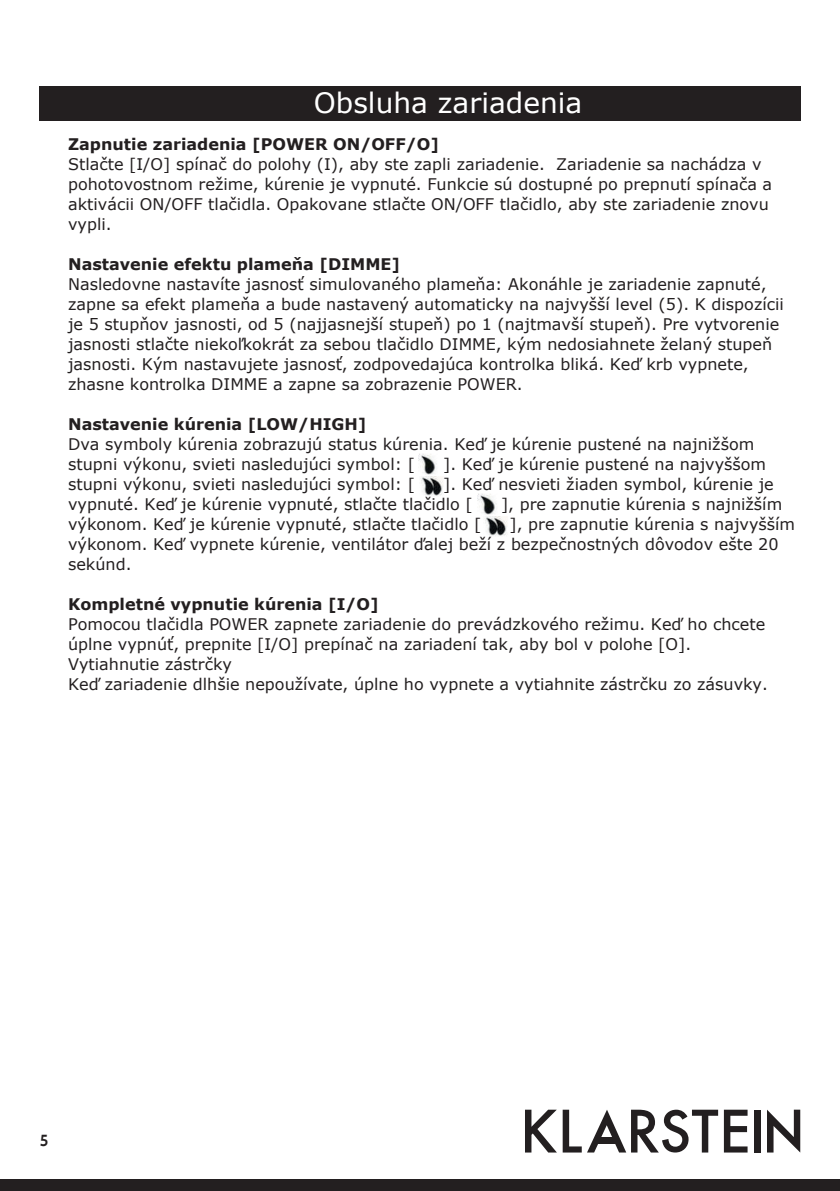
<style>
.page{position:relative;width:840px;height:1191px;background:#fff}
.page>*{position:absolute;margin:0;border:0;box-sizing:border-box;transform-origin:0 0}
.t1{font:28px "Verdana";color:#fff}
.t2{font:16px/20px "Verdana";color:#231f20}
.t3{font:700 16px "Verdana";color:#231f20}
.t4{font:700 16px "Cabin";color:#231f20}
</style>
<div class="page">
<div style="left:0;top:1179px;width:839px;height:12px;background:#231f20"></div>
<svg style="left:525px;top:1109px;width:31px;height:43px"></svg>
<svg style="left:723px;top:1109px;width:24px;height:43px"></svg>
<div style="left:753px;top:1109px;width:7px;height:43px;background:#231f20"></div>
<svg style="left:562px;top:1109px;width:155px;height:43px"></svg>
<div style="left:594px;top:1137px;width:24px;height:6px;background:#231f20"></div>
<svg style="left:767px;top:1109px;width:32px;height:43px"></svg>
<div style="left:39px;top:86px;width:761px;height:35px;background:#231f20"></div>
<img style="left:418px;top:454px;width:19px;height:21px">
<img style="left:421px;top:476px;width:22px;height:20px">
<img style="left:477px;top:494px;width:19px;height:21px">
<img style="left:485px;top:516px;width:22px;height:20px">
<h1 class="t1" style="left:314px;top:83px;width:270px">Obsluha zariadenia</h1>
<p class="t3" style="left:68px;top:133px;width:372px">Zapnutie zariadenia [POWER ON/OFF/O]</p>
<p class="t2" style="left:68px;top:154px;width:705px">Stlačte [I/O] spínač do polohy (I), aby ste zapli zariadenie. Zariadenie sa nachádza v pohotovostnom režime, kúrenie je vypnuté. Funkcie sú dostupné po prepnutí spínača a aktivácii ON/OFF tlačidla. Opakovane stlačte ON/OFF tlačidlo, aby ste zariadenie znovu vypli.</p>
<p class="t3" style="left:68px;top:253px;width:333px">Nastavenie efektu plameňa [DIMME]</p>
<p class="t2" style="left:68px;top:274px;width:717px">Nasledovne nastavíte jasnosť simulovaného plameňa: Akonáhle je zariadenie zapnuté, zapne sa efekt plameňa a bude nastavený automaticky na najvyšší level (5). K dispozícii je 5 stupňov jasnosti, od 5 (najjasnejší stupeň) po 1 (najtmavší stupeň). Pre vytvorenie jasnosti stlačte niekoľkokrát za sebou tlačidlo DIMME, kým nedosiahnete želaný stupeň jasnosti. Kým nastavujete jasnosť, zodpovedajúca kontrolka bliká. Keď krb vypnete, zhasne kontrolka DIMME a zapne sa zobrazenie POWER.</p>
<p class="t3" style="left:68px;top:413px;width:300px">Nastavenie kúrenia [LOW/HIGH]</p>
<p class="t2" style="left:68px;top:434px;width:687px">Dva symboly kúrenia zobrazujú status kúrenia. Keď je kúrenie pustené na najnižšom stupni výkonu, svieti nasledujúci symbol: [</p>
<p class="t2" style="left:443px;top:454px;width:324px">]. Keď je kúrenie pustené na najvyššom</p>
<p class="t2" style="left:68px;top:474px;width:706px;text-indent:375px">]. Keď nesvieti žiaden symbol, kúrenie je vypnuté. Keď je kúrenie vypnuté, stlačte tlačidlo [</p>
<p class="t2" style="left:68px;top:474px;width:348px">stupni výkonu, svieti nasledujúci symbol: [</p>
<p class="t2" style="left:500px;top:494px;width:282px">], pre zapnutie kúrenia s najnižším</p>
<p class="t2" style="left:68px;top:514px;width:728px;text-indent:441px">], pre zapnutie kúrenia s najvyšším výkonom. Keď vypnete kúrenie, ventilátor ďalej beží z bezpečnostných dôvodov ešte 20 sekúnd.</p>
<p class="t3" style="left:68px;top:593px;width:312px">Kompletné vypnutie kúrenia [I/O]</p>
<p class="t2" style="left:68px;top:614px;width:701px">Pomocou tlačidla POWER zapnete zariadenie do prevádzkového režimu. Keď ho chcete úplne vypnúť, prepnite [I/O] prepínač na zariadení tak, aby bol v polohe [O].<br>Vytiahnutie zástrčky<br>Keď zariadenie dlhšie nepoužívate, úplne ho vypnete a vytiahnite zástrčku zo zásuvky.</p>
<p class="t2" style="left:68px;top:514px;width:414px">výkonom. Keď je kúrenie vypnuté, stlačte tlačidlo [</p>
<p class="t4" style="left:40px;top:1130px;width:10px">5</p>
</div>
